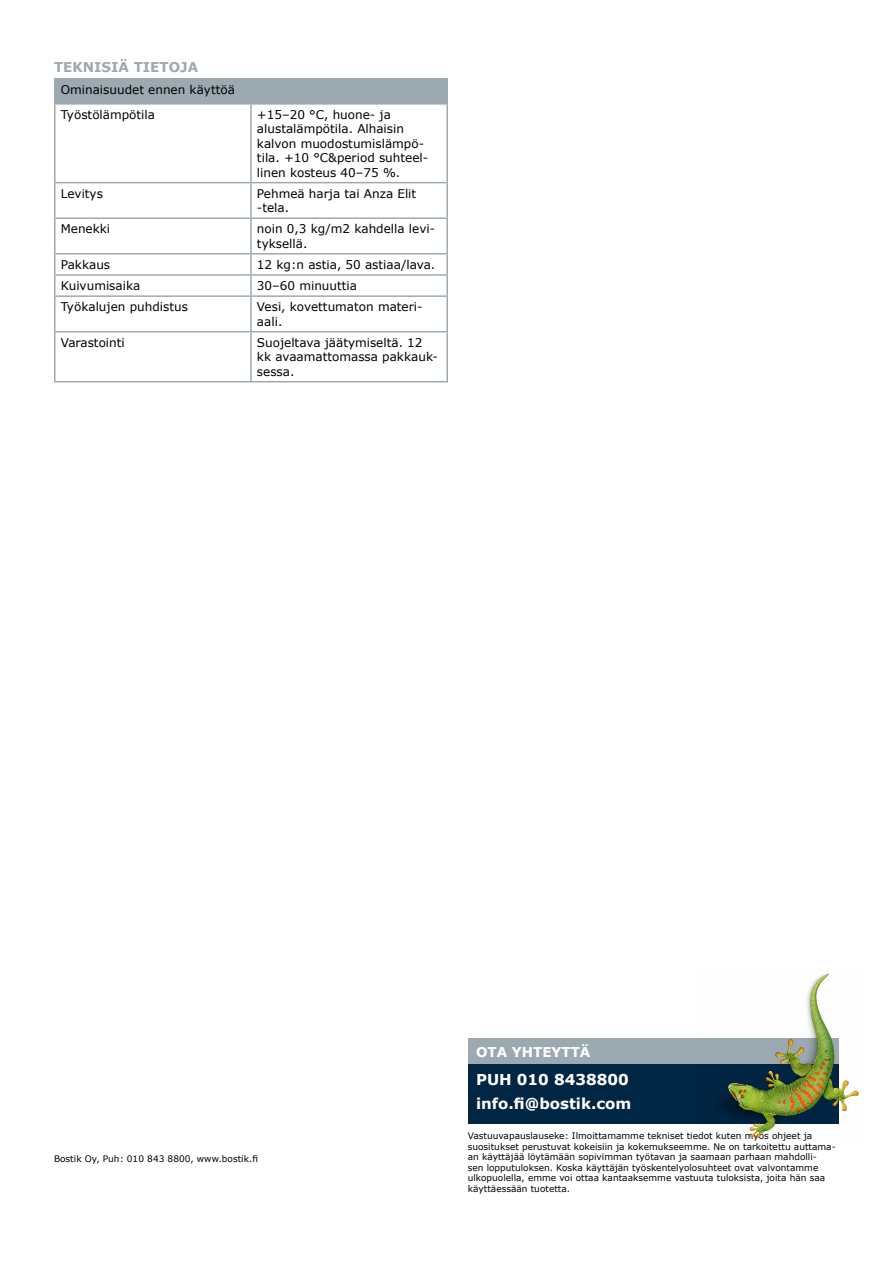
<style>
.page{position:relative;width:893px;height:1263px;background:#fff}
.page>*{position:absolute;margin:0;border:0;box-sizing:border-box;transform-origin:0 0}
.t1{font:700 15px/24px "Verdana";color:#fff}
.t2{font:700 13.5px "Verdana";color:#9da9b1}
.t3{font:700 13.5px "Verdana";color:#fff}
.t4{font:12px/14.4px "Verdana";color:#000}
.t5{font:9px/10.5px "Verdana";color:#000}
</style>
<div class="page">
<div style="left:56px;top:80px;width:390px;height:23px;background:#9da9b1"></div>
<hr style="left:54px;top:381px;width:197px;height:1px;background:#9da9b1">
<hr style="left:251px;top:381px;width:197px;height:1px;background:#9da9b1">
<hr style="left:54px;top:79px;width:2px;height:24px;background:#9da9b1">
<hr style="left:54px;top:105px;width:2px;height:77px;background:#9da9b1">
<hr style="left:54px;top:183px;width:2px;height:34px;background:#9da9b1">
<hr style="left:54px;top:219px;width:2px;height:34px;background:#9da9b1">
<svg style="left:54px;top:255px;width:2px;height:40px"></svg>
<hr style="left:54px;top:297px;width:2px;height:34px;background:#9da9b1">
<hr style="left:54px;top:332px;width:2px;height:49px;background:#9da9b1">
<hr style="left:54px;top:78px;width:197px;height:2px;background:#9da9b1">
<hr style="left:251px;top:78px;width:197px;height:2px;background:#9da9b1">
<hr style="left:54px;top:103px;width:197px;height:2px;background:#9da9b1">
<hr style="left:251px;top:103px;width:197px;height:2px;background:#9da9b1">
<hr style="left:54px;top:182px;width:197px;height:1px;background:#9da9b1">
<hr style="left:251px;top:182px;width:197px;height:1px;background:#9da9b1">
<hr style="left:54px;top:217px;width:197px;height:2px;background:#9da9b1">
<hr style="left:251px;top:217px;width:197px;height:2px;background:#9da9b1">
<hr style="left:54px;top:253px;width:197px;height:2px;background:#9da9b1">
<hr style="left:251px;top:253px;width:197px;height:2px;background:#9da9b1">
<hr style="left:54px;top:274px;width:197px;height:2px;background:#9da9b1">
<hr style="left:251px;top:274px;width:197px;height:2px;background:#9da9b1">
<hr style="left:54px;top:295px;width:197px;height:2px;background:#9da9b1">
<hr style="left:251px;top:295px;width:197px;height:2px;background:#9da9b1">
<hr style="left:54px;top:331px;width:197px;height:1px;background:#9da9b1">
<hr style="left:251px;top:331px;width:197px;height:1px;background:#9da9b1">
<hr style="left:250px;top:79px;width:2px;height:24px;background:#9da9b1">
<hr style="left:446px;top:79px;width:2px;height:24px;background:#9da9b1">
<hr style="left:250px;top:105px;width:2px;height:77px;background:#9da9b1">
<hr style="left:446px;top:105px;width:2px;height:77px;background:#9da9b1">
<hr style="left:250px;top:183px;width:2px;height:34px;background:#9da9b1">
<hr style="left:446px;top:183px;width:2px;height:34px;background:#9da9b1">
<hr style="left:250px;top:219px;width:2px;height:34px;background:#9da9b1">
<hr style="left:446px;top:219px;width:2px;height:34px;background:#9da9b1">
<svg style="left:250px;top:255px;width:2px;height:40px"></svg>
<svg style="left:446px;top:255px;width:2px;height:40px"></svg>
<hr style="left:250px;top:297px;width:2px;height:34px;background:#9da9b1">
<hr style="left:446px;top:297px;width:2px;height:34px;background:#9da9b1">
<hr style="left:250px;top:332px;width:2px;height:49px;background:#9da9b1">
<hr style="left:446px;top:332px;width:2px;height:49px;background:#9da9b1">
<div style="left:469px;top:1063px;width:370px;height:61px;background:#002644"></div>
<div style="left:469px;top:1038px;width:370px;height:26px;background:#9da9b1"></div>
<img style="left:719px;top:973px;width:140px;height:165px">
<p class="t2" style="left:54px;top:58px;width:146px">TEKNISIÄ TIETOJA</p>
<p class="t4" style="left:61px;top:77px;width:176px;line-height:25px">Ominaisuudet ennen käyttöä<br>Työstölämpötila</p>
<p class="t4" style="left:257px;top:107px;width:173px">+15–20 °C, huone- ja alustalämpötila. Alhaisin kalvon muodostumislämpö&shy;tila. +10 °C&amp;period suhteel&shy;linen kosteus 40–75 %.</p>
<p class="t4" style="left:61px;top:186px;width:44px">Levitys</p>
<p class="t4" style="left:257px;top:186px;width:161px">Pehmeä harja tai Anza Elit -tela.</p>
<p class="t4" style="left:61px;top:222px;width:51px">Menekki</p>
<p class="t4" style="left:257px;top:222px;width:180px">noin 0,3 kg/m2 kahdella levi&shy;tyksellä.</p>
<p class="t4" style="left:61px;top:257px;width:51px">Pakkaus</p>
<p class="t4" style="left:257px;top:257px;width:180px">12 kg:n astia, 50 astiaa/lava.</p>
<p class="t4" style="left:61px;top:278px;width:81px">Kuivumisaika</p>
<p class="t4" style="left:257px;top:278px;width:102px">30–60 minuuttia</p>
<p class="t4" style="left:61px;top:300px;width:129px">Työkalujen puhdistus</p>
<p class="t4" style="left:257px;top:300px;width:167px">Vesi, kovettumaton materi&shy;aali.</p>
<p class="t4" style="left:61px;top:335px;width:66px">Varastointi</p>
<p class="t4" style="left:257px;top:335px;width:182px">Suojeltava jäätymiseltä. 12 kk avaamattomassa pakkauk&shy;sessa.</p>
<p class="t5" style="left:54px;top:1153px;width:205px">Bostik Oy, Puh: 010 843 8800, www.bostik.fi</p>
<p class="t3" style="left:476px;top:1042px;width:116px">OTA YHTEYTTÄ</p>
<p class="t1" style="left:476px;top:1067px;width:157px">PUH 010 8438800 info.fi@bostik.com</p>
<p class="t5" style="left:468px;top:1130px;width:370px">Vastuuvapauslauseke: Ilmoittamamme tekniset tiedot kuten myös ohjeet ja suositukset perustuvat kokeisiin ja kokemukseemme. Ne on tarkoitettu auttama&shy;an käyttäjää löytämään sopivimman työtavan ja saamaan parhaan mahdolli-<br>sen lopputuloksen. Koska käyttäjän työskentelyolosuhteet ovat valvontamme ulkopuolella, emme voi ottaa kantaaksemme vastuuta tuloksista, joita hän saa käyttäessään tuotetta.</p>
</div>
